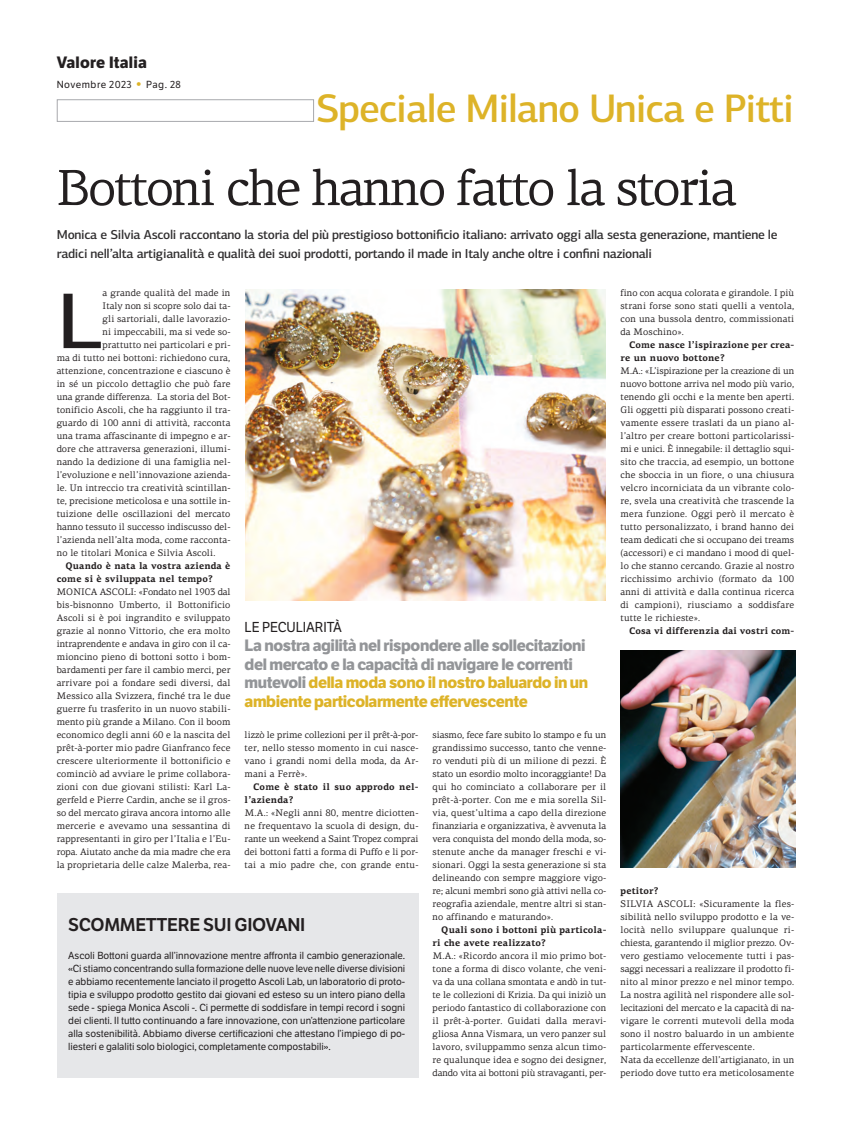
<style>
.page{position:relative;width:851px;height:1134px;background:#fff}
.page>*{position:absolute;margin:0;border:0;box-sizing:border-box;transform-origin:0 0}
.t1{font:500 79.3px "PF Centro Sans Pro";color:#231f20}
.t2{font:51px "PF Centro Serif Pro";letter-spacing:-.04em;color:#231f20}
.t3{font:500 40px "PF Centro Sans Pro";letter-spacing:-.03em;color:#ddb328}
.t4{font:600 18px "LFT Etica";letter-spacing:-.02em;color:#231f20}
.t5{font:700 16px/18.7px "LFT Etica";letter-spacing:-.025em;color:#939598}
.t6{font:700 16px "LFT Etica";letter-spacing:.015em;color:#231f20}
.t7{font:14px "LFT Etica";letter-spacing:-.005em;color:#231f20;scale:.96 1}
.t8{font:500 13px/19px "PF Centro Sans Pro";letter-spacing:-.025em;color:#312f30}
.t9{font:10px/13px "LFT Etica";letter-spacing:-.005em;color:#231f20;text-align:justify}
.t10{font:10px "LFT Etica";letter-spacing:.04em;color:#231f20}
.t11{font:9.5px/13px "PF Centro Serif Pro";letter-spacing:.01em;color:#231f20;text-align:justify}
.t12{font:700 9.5px/13px "PF Centro Serif Pro";letter-spacing:.015em;color:#231f20}
.s1{font-size:16px;color:#ddb328}
.s2{color:#ddb328}
</style>
<div class="page">
<img style="left:245px;top:289px;width:360px;height:311px">
<img style="left:620px;top:651px;width:175px;height:217px">
<div style="left:57px;top:893px;width:361px;height:184px;background:#e6e7e9"></div>
<div style="left:57px;top:99px;width:257px;height:23px;border:1px solid #a8a9ad"></div>
<h3 class="t6" style="left:57px;top:57px;width:92px">Valore Italia</h3>
<p class="t10" style="left:57px;top:81px;width:126px">Novembre 2023 <span class="s1">•</span> Pag. 28</p>
<h3 class="t3" style="left:316px;top:94px;width:480px">Speciale Milano Unica e Pitti</h3>
<h2 class="t2" style="left:57px;top:169px;width:681px">Bottoni che hanno fatto la storia</h2>
<p class="t8" style="left:57px;top:226px;width:722px">Monica e Silvia Ascoli raccontano la storia del più prestigioso bottonificio italiano: arrivato oggi alla sesta generazione, mantiene le radici nell’alta artigianalità e qualità dei suoi prodotti, portando il made in Italy anche oltre i confini nazionali</p>
<h1 class="t1" style="left:57px;top:292px;width:46px">L</h1>
<p class="t11" style="left:102px;top:287px;width:129px">a grande qualità del made in</p>
<p class="t11" style="left:103px;top:300px;width:129px">Italy non si scopre solo dai ta-</p>
<p class="t11" style="left:102px;top:313px;width:130px">gli sartoriali, dalle lavorazio-</p>
<p class="t11" style="left:102px;top:326px;width:130px">ni impeccabili, ma si vede so-</p>
<p class="t11" style="left:102px;top:339px;width:130px">prattutto nei particolari e pri-</p>
<p class="t11" style="left:57px;top:352px;width:175px">ma di tutto nei bottoni: richiedono cura,</p>
<p class="t11" style="left:57px;top:365px;width:175px">attenzione, concentrazione e ciascuno è</p>
<p class="t11" style="left:57px;top:378px;width:175px">in sé un piccolo dettaglio che può fare</p>
<p class="t11" style="left:57px;top:391px;width:175px">una grande differenza. La storia del Bot-</p>
<p class="t11" style="left:57px;top:404px;width:175px">tonificio Ascoli, che ha raggiunto il tra-</p>
<p class="t11" style="left:57px;top:417px;width:175px">guardo di 100 anni di attività, racconta</p>
<p class="t11" style="left:57px;top:430px;width:175px">una trama affascinante di impegno e ar-</p>
<p class="t11" style="left:57px;top:443px;width:175px">dore che attraversa generazioni, illumi-</p>
<p class="t11" style="left:57px;top:456px;width:175px">nando la dedizione di una famiglia nel-</p>
<p class="t11" style="left:57px;top:469px;width:175px">l’evoluzione e nell’innovazione azienda-</p>
<p class="t11" style="left:57px;top:482px;width:175px">le. Un intreccio tra creatività scintillan-</p>
<p class="t11" style="left:57px;top:495px;width:175px">te, precisione meticolosa e una sottile in-</p>
<p class="t11" style="left:57px;top:508px;width:175px">tuizione delle oscillazioni del mercato</p>
<p class="t11" style="left:57px;top:521px;width:175px">hanno tessuto il successo indiscusso del-</p>
<p class="t11" style="left:57px;top:534px;width:175px">l’azienda nell’alta moda, come racconta-</p>
<p class="t11" style="left:57px;top:547px;width:160px">no le titolari Monica e Silvia Ascoli.</p>
<p class="t12" style="left:57px;top:560px;width:175px;text-indent:9px">Quando è nata la vostra azienda è come si è sviluppata nel tempo?</p>
<p class="t11" style="left:57px;top:586px;width:175px">MONICA ASCOLI: «Fondato nel 1903 dal bis-bisnonno Umberto, il Bottonificio Ascoli si è poi ingrandito e sviluppato grazie al nonno Vittorio, che era molto intraprendente e andava in giro con il ca&shy;mioncino pieno di bottoni sotto i bom&shy;bardamenti per fare il cambio merci, per arrivare poi a fondare sedi diversi, dal Messico alla Svizzera, finché tra le due guerre fu trasferito in un nuovo stabili&shy;mento più grande a Milano. Con il boom economico degli anni 60 e la nascita del prêt-à-porter mio padre Gianfranco fece crescere ulteriormente il bottonificio e cominciò ad avviare le prime collabora&shy;zioni con due giovani stilisti: Karl La&shy;gerfeld e Pierre Cardin, anche se il gros&shy;so del mercato girava ancora intorno alle mercerie e avevamo una sessantina di rappresentanti in giro per l’Italia e l’Eu&shy;ropa. Aiutato anche da mia madre che era la proprietaria delle calze Malerba, rea-</p>
<h3 class="t7" style="left:244px;top:622px;width:103px">LE PECULIARITÀ</h3>
<h3 class="t5" style="left:244px;top:638px;width:345px">La nostra agilità nel rispondere alle sollecitazioni del mercato e la capacità di navigare le correnti mutevoli <span class="s2">della moda sono il nostro baluardo in un ambiente particolarmente effervescente</span></h3>
<p class="t11" style="left:244px;top:729px;width:175px">lizzò le prime collezioni per il prêt-à-por&shy;ter, nello stesso momento in cui nasce&shy;vano i grandi nomi della moda, da Ar&shy;mani a Ferrè».</p>
<p class="t12" style="left:244px;top:781px;width:175px;text-indent:9px">Come è stato il suo approdo nel&shy;l’azienda?</p>
<p class="t11" style="left:244px;top:807px;width:175px">M.A.: «Negli anni 80, mentre diciotten&shy;ne frequentavo la scuola di design, du&shy;rante un weekend a Saint Tropez comprai dei bottoni fatti a forma di Puffo e li por&shy;tai a mio padre che, con grande entu-</p>
<p class="t11" style="left:432px;top:729px;width:175px">siasmo, fece fare subito lo stampo e fu un grandissimo successo, tanto che venne&shy;ro venduti più di un milione di pezzi. È stato un esordio molto incoraggiante! Da qui ho cominciato a collaborare per il prêt-à-porter. Con me e mia sorella Sil&shy;via, quest’ultima a capo della direzione finanziaria e organizzativa, è avvenuta la vera conquista del mondo della moda, so&shy;stenute anche da manager freschi e vi&shy;sionari. Oggi la sesta generazione si sta delineando con sempre maggiore vigo&shy;re; alcuni membri sono già attivi nella co&shy;reografia aziendale, mentre altri si stan&shy;no affinando e maturando».</p>
<p class="t12" style="left:432px;top:924px;width:175px;text-indent:9px">Quali sono i bottoni più particola&shy;ri che avete realizzato?</p>
<p class="t11" style="left:432px;top:950px;width:175px">M.A.: «Ricordo ancora il mio primo bot&shy;tone a forma di disco volante, che veni&shy;va da una collana smontata e andò in tut&shy;te le collezioni di Krizia. Da qui iniziò un periodo fantastico di collaborazione con il prêt-à-porter. Guidati dalla meravi&shy;gliosa Anna Vismara, un vero panzer sul lavoro, sviluppammo senza alcun timo&shy;re qualunque idea e sogno dei designer, dando vita ai bottoni più stravaganti, per-</p>
<h3 class="t4" style="left:68px;top:918px;width:239px">SCOMMETTERE SUI GIOVANI</h3>
<p class="t9" style="left:68px;top:950px;width:338px">Ascoli Bottoni guarda all’innovazione mentre affronta il cambio generazionale. «Ci stiamo concentrando sulla formazione delle nuove leve nelle diverse divisioni e abbiamo recentemente lanciato il progetto Ascoli Lab, un laboratorio di proto&shy;tipia e sviluppo prodotto gestito dai giovani ed esteso su un intero piano della sede - spiega Monica Ascoli -. Ci permette di soddisfare in tempi record i sogni dei clienti. Il tutto continuando a fare innovazione, con un’attenzione particolare alla sostenibilità. Abbiamo diverse certificazioni che attestano l’impiego di po&shy;liesteri e galaliti solo biologici, completamente compostabili».</p>
<p class="t11" style="left:620px;top:287px;width:175px">fino con acqua colorata e girandole. I più strani forse sono stati quelli a ventola, con una bussola dentro, commissionati da Moschino».</p>
<p class="t12" style="left:620px;top:339px;width:175px;text-indent:9px">Come nasce l’ispirazione per crea&shy;re un nuovo bottone?</p>
<p class="t11" style="left:620px;top:365px;width:175px">M.A.: «L’ispirazione per la creazione di un nuovo bottone arriva nel modo più vario, tenendo gli occhi e la mente ben aperti.<br>Gli oggetti più disparati possono creati&shy;vamente essere traslati da un piano al&shy;l’altro per creare bottoni particolarissi&shy;mi e unici. È innegabile: il dettaglio squi&shy;sito che traccia, ad esempio, un bottone che sboccia in un fiore, o una chiusura velcro incorniciata da un vibrante colo&shy;re, svela una creatività che trascende la mera funzione. Oggi però il mercato è tutto personalizzato, i brand hanno dei team dedicati che si occupano dei treams (accessori) e ci mandano i mood di quel&shy;lo che stanno cercando. Grazie al nostro ricchissimo archivio (formato da 100 anni di attività e dalla continua ricerca di campioni), riusciamo a soddisfare tutte le richieste».</p>
<p class="t12" style="left:629px;top:625px;width:167px">Cosa vi differenzia dai vostri com-</p>
<p class="t12" style="left:620px;top:885px;width:39px">petitor?</p>
<p class="t11" style="left:620px;top:898px;width:175px;text-align:left">SILVIA ASCOLI: «Sicuramente la fles&shy;sibilità nello sviluppo prodotto e la ve&shy;locità nello sviluppare qualunque ri&shy;chiesta, garantendo il miglior prezzo. Ov&shy;vero gestiamo velocemente tutti i pas&shy;saggi necessari a realizzare il prodotto fi&shy;nito al minor prezzo e nel minor tempo.<br>La nostra agilità nel rispondere alle sol&shy;lecitazioni del mercato e la capacità di na&shy;vigare le correnti mutevoli della moda sono il nostro baluardo in un ambiente particolarmente effervescente.<br>Nata da eccellenze dell’artigianato, in un periodo dove tutto era meticolosamente</p>
</div>
